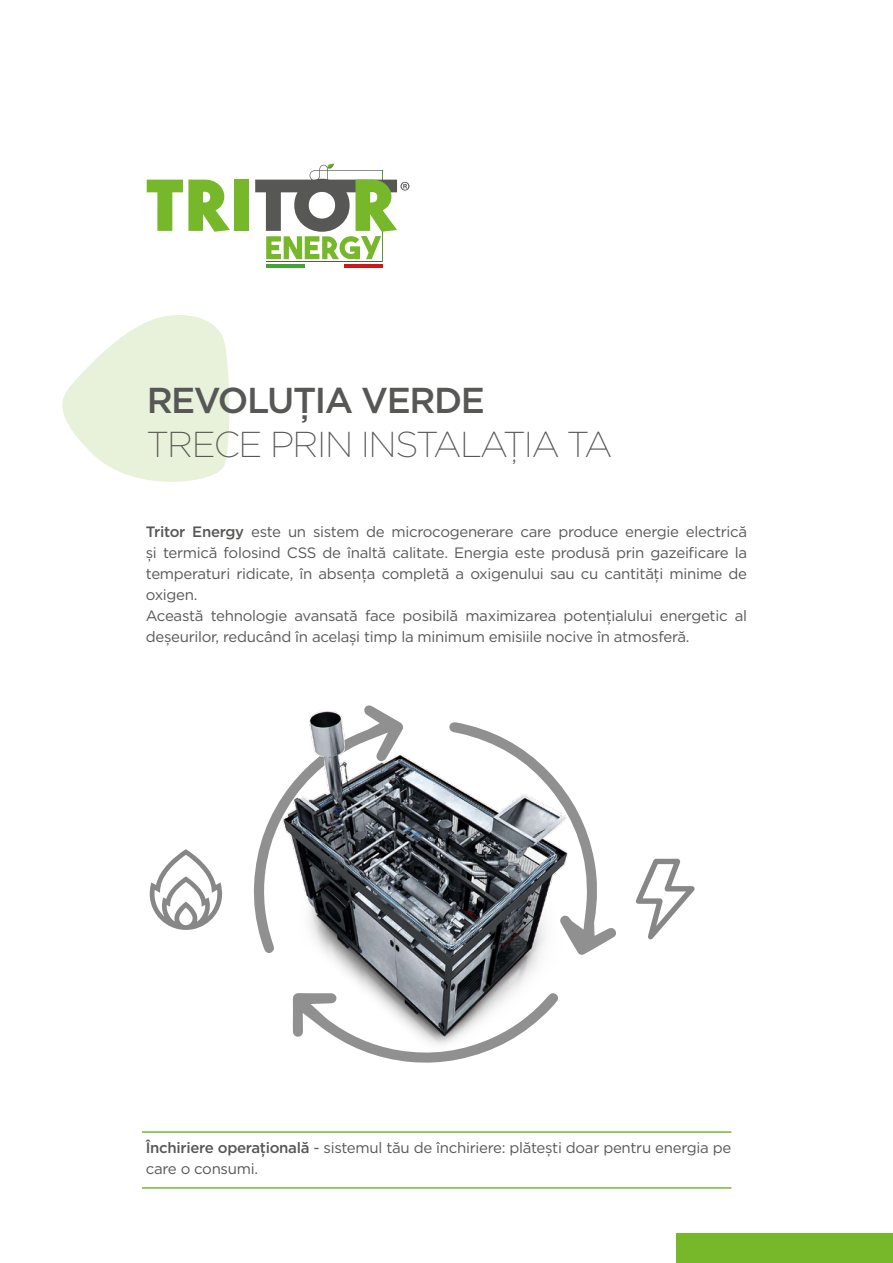
<style>
.page{position:relative;width:893px;height:1263px;background:#fff}
.page>*{position:absolute;margin:0;border:0;box-sizing:border-box;transform-origin:0 0}
.t1{font:200 36px "Gotham";letter-spacing:-.04em;color:#575756}
.t2{font:500 36px "Gotham";letter-spacing:-.04em;color:#575756}
.t3{font:15px/21px "Gotham";letter-spacing:-.02em;color:#575756}
.s1{font-weight:500}
</style>
<div class="page">
<svg style="left:62px;top:315px;width:167px;height:167px"></svg>
<div style="left:676px;top:1233px;width:217px;height:30px;background:#76b82a"></div>
<hr style="left:266px;top:261px;width:117px;height:1px;background:#575756">
<svg style="left:147px;top:180px;width:83px;height:52px"></svg>
<div style="left:234px;top:180px;width:15px;height:51px;background:#76b82a"></div>
<hr style="left:382px;top:170px;width:1px;height:92px;background:#5c9833">
<svg style="left:255px;top:164px;width:154px;height:95px"></svg>
<hr style="left:266px;top:264px;width:39px;height:4px;background:#3fa535">
<hr style="left:344px;top:264px;width:39px;height:4px;background:#cd1719">
<svg style="left:149px;top:849px;width:73px;height:81px"></svg>
<svg style="left:635px;top:859px;width:60px;height:80px"></svg>
<img style="left:253px;top:705px;width:353px;height:358px">
<hr style="left:142px;top:1131px;width:589px;height:2px;background:#76b82a">
<hr style="left:142px;top:1187px;width:589px;height:2px;background:#76b82a">
<h1 class="t2" style="left:147px;top:377px;width:340px">REVOLUŢIA VERDE</h1>
<h1 class="t1" style="left:147px;top:422px;width:467px">TRECE PRIN INSTALAŢIA TA</h1>
<p class="t3" style="left:146px;top:520px;width:603px"><span class="s1">Tritor Energy</span> este un sistem de microcogenerare care produce energie electrică și termică folosind CSS de înaltă calitate. Energia este produsă prin gazeificare la temperaturi ridicate, în absenţa completă a oxigenului sau cu cantităţi minime de oxigen.<br>Această tehnologie avansată face posibilă maximizarea potenţialului energetic al deșeurilor, reducând în același timp la minimum emisiile nocive în atmosferă.</p>
<p class="t3" style="left:146px;top:1136px;width:587px"><span class="s1">Închiriere operaţională</span> - sistemul tău de închiriere: plătești doar pentru energia pe care o consumi.</p>
</div>
